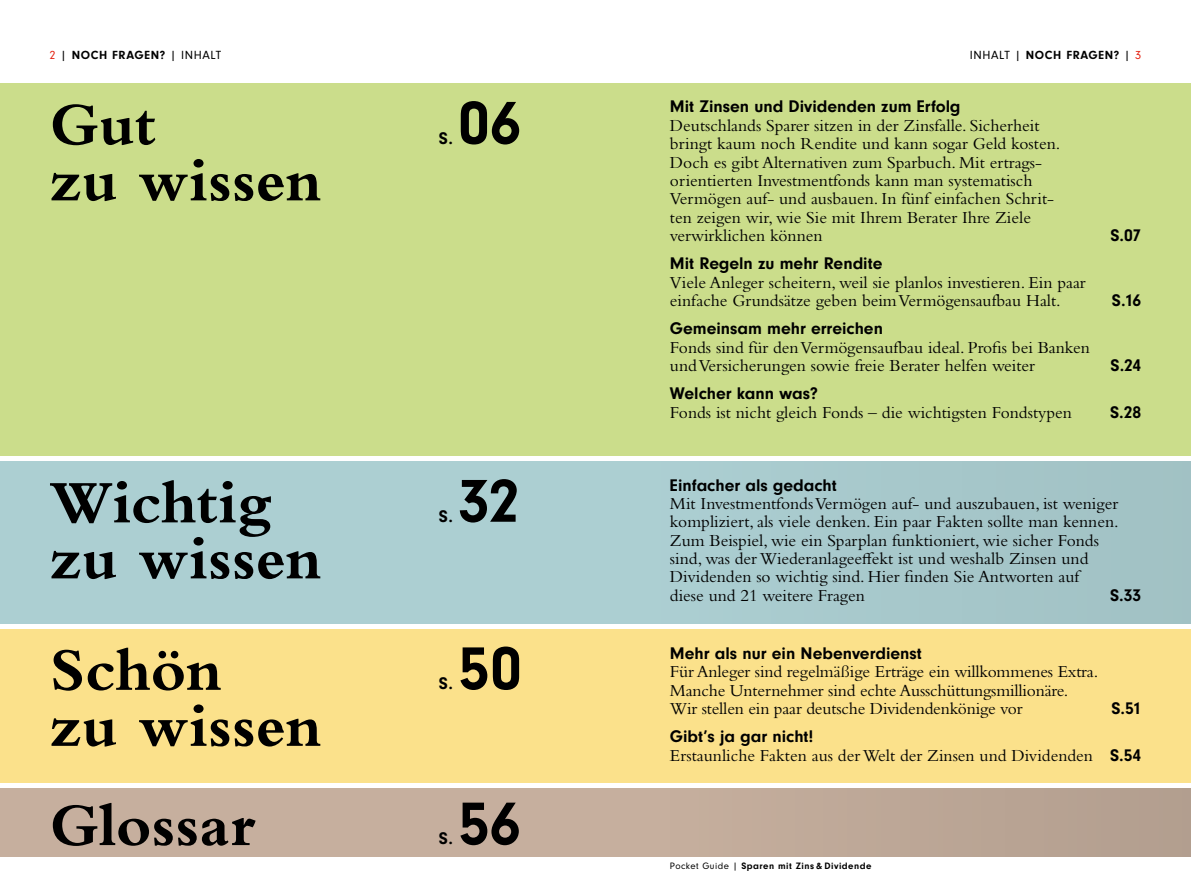
<style>
.page{position:relative;width:1191px;height:893px;background:#fff}
.page>*{position:absolute;margin:0;border:0;box-sizing:border-box;transform-origin:0 0}
.t1{font:700 63px/56px "Bembo Std";color:#000}
.t2{font:700 63px "Neuzeit Grotesk T";color:#000}
.t3{font:17.5px/18.4px "Bembo Std";color:#000}
.t4{font:700 17.5px "Neuzeit Grotesk T";color:#000}
.t5{font:700 12.25px "Neuzeit Grotesk T";letter-spacing:.05em;color:#000}
.t6{font:700 9.62px "Neuzeit Grotesk T";letter-spacing:.05em;color:#000}
.s1{font-weight:400;color:#e42313}
.s2{font-weight:400}
.s3{font-family:"Neuzeit Grotesk T";font-weight:700}
</style>
<div class="page">
<div style="left:0;top:785px;width:1191px;height:71px;background:linear-gradient(to right,#cbb3a2,#b8a393)"></div>
<div style="left:0;top:78px;width:1191px;height:382px;background:#cbdd8b"></div>
<div style="left:0;top:625px;width:1191px;height:161px;background:#fbe18b"></div>
<div style="left:0;top:457px;width:1191px;height:168px;background:#accfd2"></div>
<div style="left:0;top:456px;width:1191px;height:5px;background:#fff"></div>
<div style="left:0;top:624px;width:1191px;height:5px;background:#fff"></div>
<div style="left:0;top:783px;width:1191px;height:5px;background:#fff"></div>
<div style="left:0;top:78px;width:1191px;height:5px;background:#fff"></div>
<p class="t5" style="left:50px;top:48px;width:173px"><span class="s1">2</span> <span class="s2">|</span> NOCH FRAGEN? <span class="s2">| INHALT</span></p>
<p class="t5" style="left:970px;top:48px;width:173px"><span class="s2">INHALT |</span> NOCH FRAGEN? <span class="s2">|</span> <span class="s1">3</span></p>
<p class="t4" style="left:670px;top:97px;width:292px">Mit Zinsen und Dividenden zum Erfolg</p>
<p class="t3" style="left:670px;top:116px;width:392px">Deutschlands Sparer sitzen in der Zinsfalle. Sicherheit bringt kaum noch Rendite und kann sogar Geld kosten.<br>Doch es gibt Alternativen zum Sparbuch. Mit ertrags&shy;orientierten Investmentfonds kann man systematisch Vermögen auf- und ausbauen. In fünf einfachen Schrit&shy;ten zeigen wir, wie Sie mit Ihrem Berater Ihre Ziele verwirklichen können</p>
<h1 class="t2" style="left:458px;top:88px;width:65px">06</h1>
<h1 class="t1" style="left:50px;top:96px;width:273px">Gut<br>zu wissen</h1>
<p class="t4" style="left:439px;top:128px;width:15px">S.</p>
<p class="t4" style="left:1110px;top:225px;width:33px">S.07</p>
<p class="t4" style="left:670px;top:254px;width:214px">Mit Regeln zu mehr Rendite</p>
<p class="t3" style="left:670px;top:273px;width:417px">Viele Anleger scheitern, weil sie planlos investieren. Ein paar einfache Grundsätze geben beim Vermögensaufbau Halt.</p>
<p class="t4" style="left:670px;top:319px;width:214px">Gemeinsam mehr erreichen</p>
<p class="t3" style="left:670px;top:338px;width:421px">Fonds sind für den Vermögensaufbau ideal. Profis bei Banken und Versicherungen sowie freie Berater helfen weiter</p>
<p class="t4" style="left:1112px;top:290px;width:31px">S.16</p>
<p class="t4" style="left:1110px;top:356px;width:32px">S.24</p>
<h1 class="t1" style="left:50px;top:474px;width:273px">Wichtig zu wissen</h1>
<h1 class="t1" style="left:50px;top:642px;width:273px">Schön<br>zu wissen</h1>
<h1 class="t1" style="left:50px;top:797px;width:207px">Glossar</h1>
<h1 class="t2" style="left:458px;top:466px;width:63px">32</h1>
<p class="t4" style="left:439px;top:506px;width:15px">S.</p>
<p class="t4" style="left:439px;top:674px;width:15px">S.</p>
<h1 class="t2" style="left:458px;top:633px;width:65px">50</h1>
<p class="t4" style="left:439px;top:829px;width:15px">S.</p>
<h1 class="t2" style="left:458px;top:788px;width:64px">56</h1>
<p class="t4" style="left:670px;top:384px;width:149px">Welcher kann was?</p>
<p class="t3" style="left:670px;top:403px;width:403px">Fonds ist nicht gleich Fonds – die wichtigsten Fondstypen</p>
<p class="t4" style="left:1110px;top:402px;width:33px">S.28</p>
<p class="t4" style="left:670px;top:475px;width:168px">Einfacher als gedacht</p>
<p class="t3" style="left:670px;top:494px;width:450px">Mit Investmentfonds Vermögen auf- und auszubauen, ist weniger kompliziert, als viele denken. Ein paar Fakten sollte man kennen.<br>Zum Beispiel, wie ein Sparplan funktioniert, wie sicher Fonds sind, was der Wiederanlageeffekt ist und weshalb Zinsen und Dividenden so wichtig sind. Hier finden Sie Antworten auf<br>diese und 21 weitere Fragen</p>
<p class="t4" style="left:1110px;top:585px;width:33px">S.33</p>
<p class="t4" style="left:670px;top:643px;width:253px">Mehr als nur ein Nebenverdienst</p>
<p class="t3" style="left:670px;top:662px;width:430px">Für Anleger sind regelmäßige Erträge ein willkommenes Extra.<br>Manche Unternehmer sind echte Ausschüttungsmillionäre.<br>Wir stellen ein paar deutsche Dividendenkönige vor</p>
<p class="t4" style="left:1111px;top:698px;width:31px">S.51</p>
<p class="t4" style="left:670px;top:727px;width:145px">Gibt’s ja gar nicht!</p>
<p class="t3" style="left:670px;top:746px;width:473px">Erstaunliche Fakten aus der Welt der Zinsen und Dividenden <span class="s3">S.54</span></p>
<p class="t6" style="left:670px;top:860px;width:203px"><span class="s2">Pocket Guide |</span> Sparen mit Zins &amp; Dividende</p>
</div>
